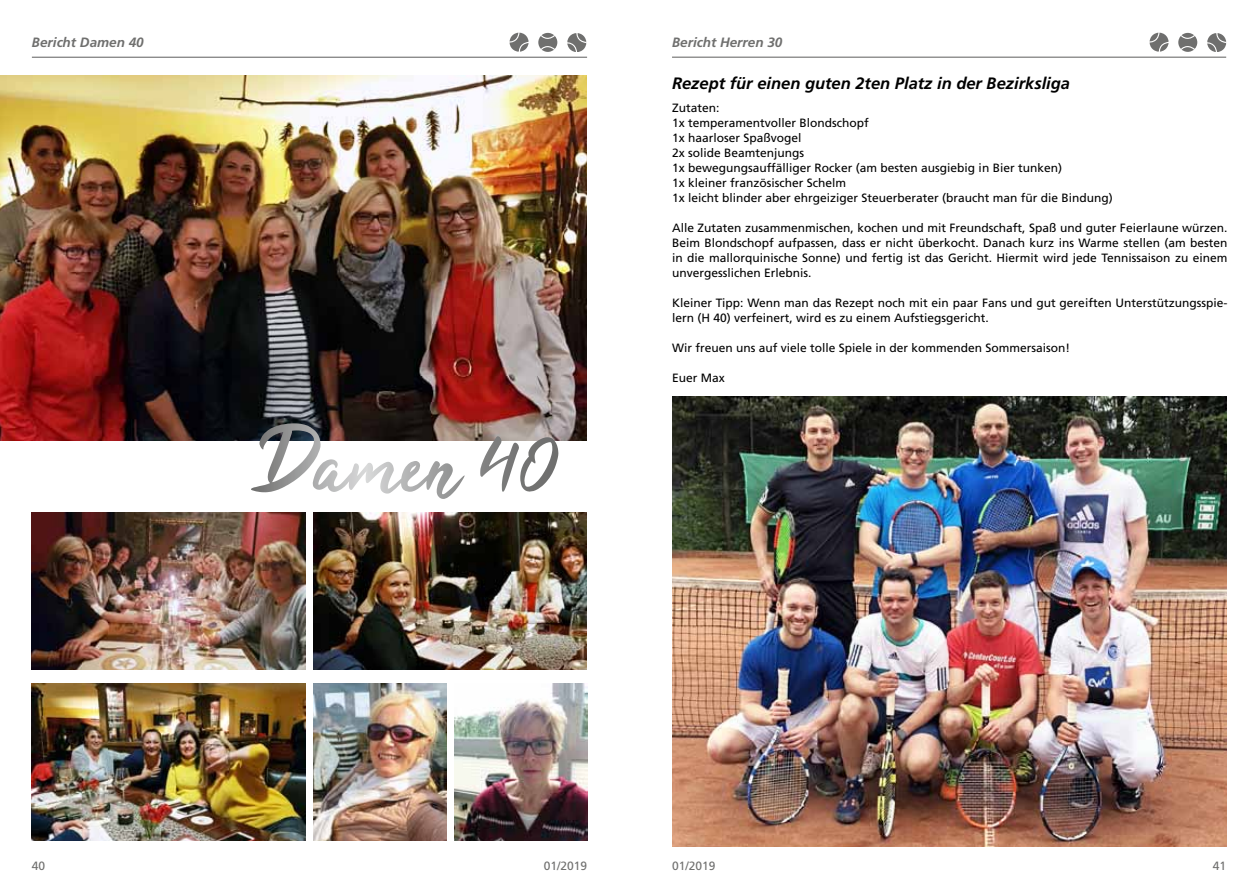
<style>
.page{position:relative;width:1259px;height:893px;background:#fff}
.page>*{position:absolute;margin:0;border:0;box-sizing:border-box;transform-origin:0 0}
.t1{font:italic 700 16.5px "Frutiger";color:#000}
.t2{font:italic 700 13.5px "Frutiger";color:#6f6f6e}
.t3{font:12px/15px "Frutiger";color:#000}
.t4{font:12px "Frutiger";color:#6f6f6e}
</style>
<div class="page">
<hr style="left:32px;top:57px;width:555px;height:1px;background:#6f6f6e">
<svg style="left:509px;top:32px;width:20px;height:20px"></svg>
<svg style="left:567px;top:33px;width:20px;height:19px"></svg>
<svg style="left:538px;top:33px;width:19px;height:19px"></svg>
<svg style="left:540px;top:34px;width:16px;height:17px"></svg>
<hr style="left:672px;top:57px;width:554px;height:1px;background:#6f6f6e">
<svg style="left:1149px;top:32px;width:20px;height:20px"></svg>
<svg style="left:1207px;top:33px;width:20px;height:19px"></svg>
<svg style="left:1178px;top:33px;width:19px;height:19px"></svg>
<svg style="left:1180px;top:34px;width:16px;height:17px"></svg>
<img style="left:0;top:76px;width:587px;height:364px">
<img style="left:32px;top:512px;width:273px;height:158px">
<img style="left:314px;top:512px;width:273px;height:158px">
<img style="left:32px;top:683px;width:273px;height:158px">
<img style="left:314px;top:683px;width:132px;height:158px">
<img style="left:455px;top:683px;width:132px;height:158px">
<svg style="left:251px;top:423px;width:268px;height:69px"></svg>
<img style="left:672px;top:396px;width:554px;height:450px">
<p class="t2" style="left:32px;top:34px;width:113px">Bericht Damen 40</p>
<p class="t2" style="left:672px;top:34px;width:112px">Bericht Herren 30</p>
<h1 class="t1" style="left:672px;top:74px;width:399px">Rezept für einen guten 2ten Platz in der Bezirksliga</h1>
<p class="t3" style="left:672px;top:101px;width:442px">Zutaten:<br>1x temperamentvoller Blondschopf<br>1x haarloser Spaßvogel<br>2x solide Beamtenjungs<br>1x bewegungsauffälliger Rocker (am besten ausgiebig in Bier tunken)<br>1x kleiner französischer Schelm<br>1x leicht blinder aber ehrgeiziger Steuerberater (braucht man für die Bindung)</p>
<p class="t3" style="left:672px;top:221px;width:557px;text-align:justify">Alle Zutaten zusammenmischen, kochen und mit Freundschaft, Spaß und guter Feierlaune würzen.<br>Beim Blondschopf aufpassen, dass er nicht überkocht. Danach kurz ins Warme stellen (am besten in die mallorquinische Sonne) und fertig ist das Gericht. Hiermit wird jede Tennissaison zu einem unvergesslichen Erlebnis.</p>
<p class="t3" style="left:672px;top:296px;width:557px">Kleiner Tipp: Wenn man das Rezept noch mit ein paar Fans und gut gereiften Unterstützungsspie&shy;lern (H 40) verfeinert, wird es zu einem Aufstiegsgericht.</p>
<p class="t3" style="left:672px;top:341px;width:400px">Wir freuen uns auf viele tolle Spiele in der kommenden Sommersaison!</p>
<p class="t3" style="left:672px;top:371px;width:54px">Euer Max</p>
<p class="t4" style="left:32px;top:859px;width:15px">40</p>
<p class="t4" style="left:544px;top:859px;width:45px">01/2019</p>
<p class="t4" style="left:672px;top:859px;width:45px">01/2019</p>
<p class="t4" style="left:1212px;top:859px;width:15px">41</p>
</div>
